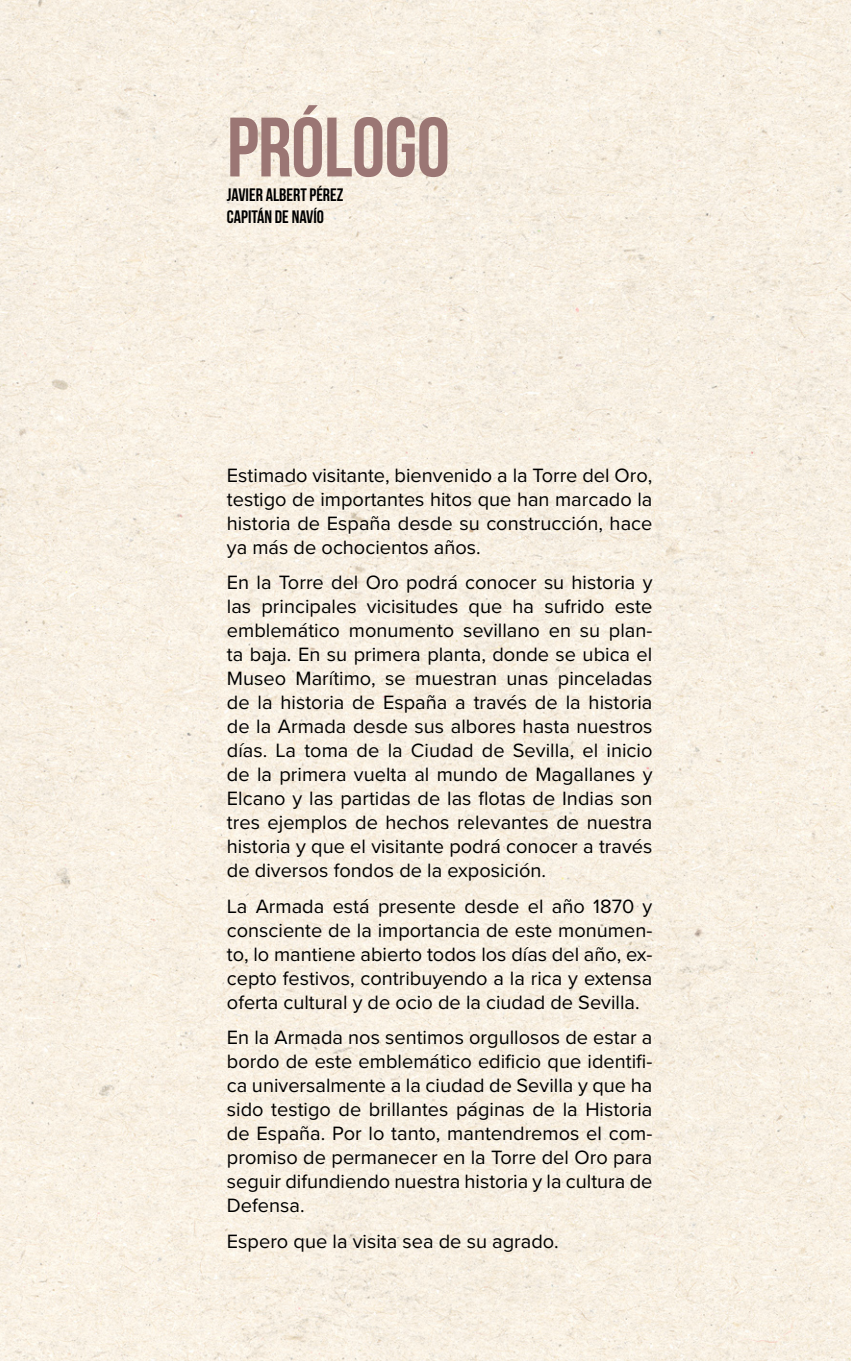
<style>
.page{position:relative;width:851px;height:1361px;background:#fff}
.page>*{position:absolute;margin:0;border:0;box-sizing:border-box;transform-origin:0 0}
.t1{font:84px "Bebas Neue";letter-spacing:-.005em;color:#9b7674}
.t2{font:20px/24px "Proxima Nova";color:#000;text-align:justify}
.t3{font:18px/22px "Bebas Neue";color:#000}
</style>
<div class="page">
<img style="left:0;top:0;width:850px;height:1361px">
<p class="t1" style="left:227px;top:101px;width:224px">PRÓLOGO</p>
<p class="t3" style="left:227px;top:184px;width:118px">JAVIER ALBERT PÉREZ<br>CAPITÁN DE NAVÍO</p>
<p class="t2" style="left:227px;top:462px;width:427px">Estimado visitante, bienvenido a la Torre del Oro, testigo de importantes hitos que han marcado la historia de España desde su construcción, hace ya más de ochocientos años.</p>
<p class="t2" style="left:227px;top:570px;width:427px">En la Torre del Oro podrá conocer su historia y las principales vicisitudes que ha sufrido este emblemático monumento sevillano en su plan&shy;ta baja. En su primera planta, donde se ubica el Museo Marítimo, se muestran unas pinceladas de la historia de España a través de la historia de la Armada desde sus albores hasta nuestros días. La toma de la Ciudad de Sevilla, el inicio de la primera vuelta al mundo de Magallanes y Elcano y las partidas de las flotas de Indias son tres ejemplos de hechos relevantes de nuestra historia y que el visitante podrá conocer a través de diversos fondos de la exposición.</p>
<p class="t2" style="left:227px;top:893px;width:427px">La Armada está presente desde el año 1870 y consciente de la importancia de este monumen&shy;to, lo mantiene abierto todos los días del año, ex&shy;cepto festivos, contribuyendo a la rica y extensa oferta cultural y de ocio de la ciudad de Sevilla.</p>
<p class="t2" style="left:227px;top:1024px;width:427px">En la Armada nos sentimos orgullosos de estar a bordo de este emblemático edificio que identifi&shy;ca universalmente a la ciudad de Sevilla y que ha sido testigo de brillantes páginas de la Historia de España. Por lo tanto, mantendremos el com&shy;promiso de permanecer en la Torre del Oro para seguir difundiendo nuestra historia y la cultura de Defensa.</p>
<p class="t2" style="left:227px;top:1228px;width:333px">Espero que la visita sea de su agrado.</p>
</div>
